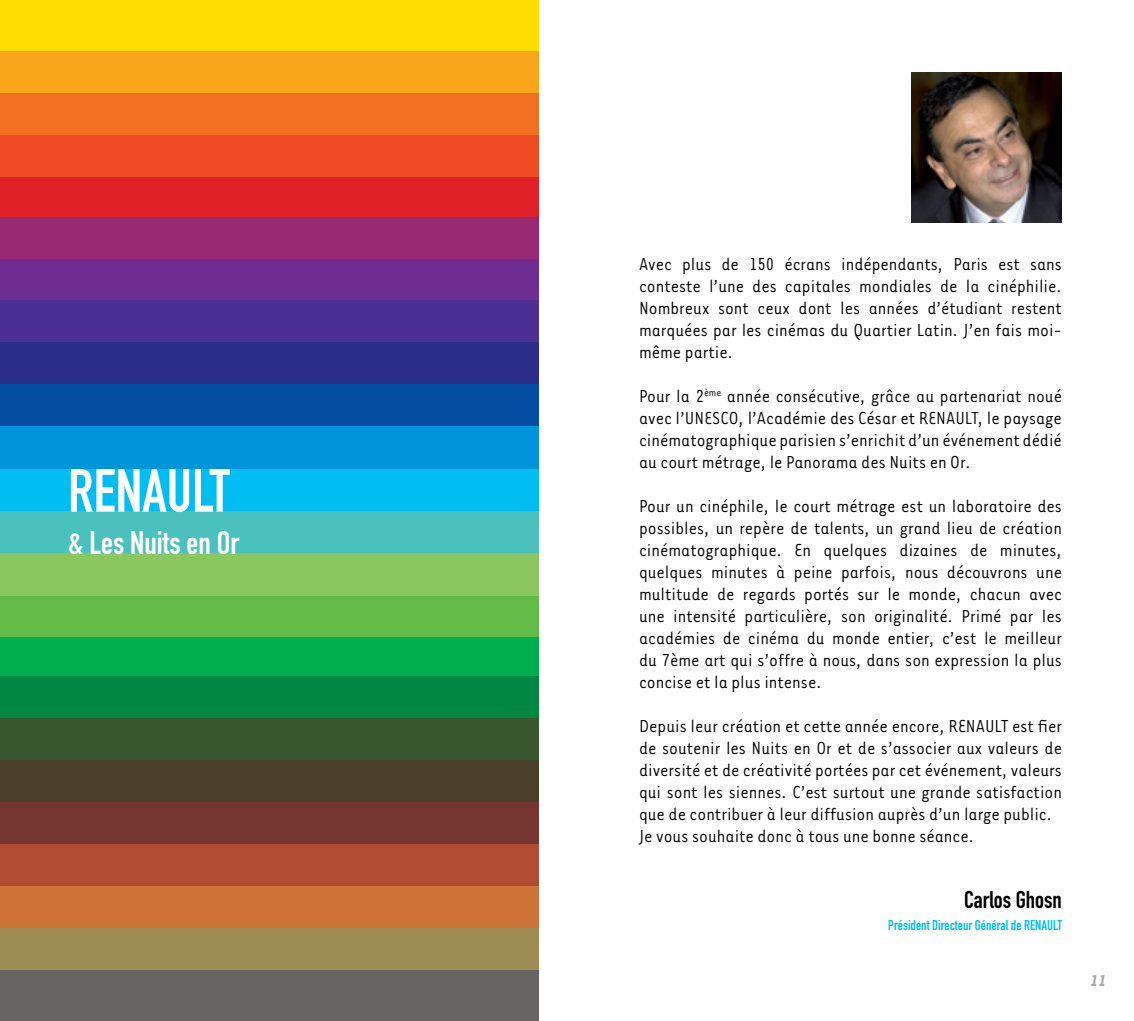
<style>
.page{position:relative;width:1134px;height:1021px;background:#fff}
.page>*{position:absolute;margin:0;border:0;box-sizing:border-box;transform-origin:0 0}
.t1{font:59.8px "DIN Engschrift Std";color:#fff}
.t2{font:32px "DIN Engschrift Std";color:#fff}
.t3{font:24px "DIN Engschrift Std";color:#000}
.t4{font:20px/22px "Tarzana Narrow";color:#000;text-align:justify}
.t5{font:italic 700 18px "Tarzana Narrow";color:#a7a9ac}
.t6{font:14px "DIN Engschrift Std";color:#00bdf2}
</style>
<div class="page">
<div style="left:0;top:0;width:539px;height:58px;background:#fd0"></div>
<div style="left:0;top:50px;width:539px;height:55px;background:#faa61a"></div>
<div style="left:0;top:93px;width:539px;height:56px;background:#f36f21"></div>
<div style="left:0;top:135px;width:539px;height:53px;background:#f04c23"></div>
<div style="left:0;top:178px;width:539px;height:57px;background:#df2027"></div>
<div style="left:0;top:217px;width:539px;height:59px;background:#962972"></div>
<div style="left:0;top:259px;width:539px;height:60px;background:#6f2c91"></div>
<div style="left:0;top:300px;width:539px;height:58px;background:#4c2f92"></div>
<div style="left:0;top:342px;width:539px;height:60px;background:#2c2d8b"></div>
<div style="left:0;top:384px;width:539px;height:57px;background:#034ea2"></div>
<div style="left:0;top:426px;width:539px;height:57px;background:#0095da"></div>
<div style="left:0;top:469px;width:539px;height:57px;background:#00bdf2"></div>
<div style="left:0;top:511px;width:539px;height:59px;background:#4bc1bd"></div>
<div style="left:0;top:553px;width:539px;height:55px;background:#8ac75f"></div>
<div style="left:0;top:596px;width:539px;height:57px;background:#62bb46"></div>
<div style="left:0;top:636px;width:539px;height:52px;background:#00ae4d"></div>
<div style="left:0;top:676px;width:539px;height:56px;background:#008742"></div>
<div style="left:0;top:717px;width:539px;height:59px;background:#39572e"></div>
<div style="left:0;top:760px;width:539px;height:60px;background:#4a4029"></div>
<div style="left:0;top:802px;width:539px;height:52px;background:#753630"></div>
<div style="left:0;top:844px;width:539px;height:60px;background:#b04c31"></div>
<div style="left:0;top:886px;width:539px;height:56px;background:#cd7337"></div>
<div style="left:0;top:928px;width:539px;height:55px;background:#9e8e53"></div>
<div style="left:0;top:970px;width:539px;height:50px;background:#676463"></div>
<img style="left:911px;top:72px;width:151px;height:151px">
<h1 class="t1" style="left:68px;top:455px;width:163px">renault</h1>
<h2 class="t2" style="left:68px;top:523px;width:173px">&amp; Les Nuits en Or</h2>
<p class="t4" style="left:639px;top:252px;width:424px">Avec plus de 150 écrans indépendants, Paris est sans conteste l’une des capitales mondiales de la cinéphilie.<br>Nombreux sont ceux dont les années d’étudiant restent marquées par les cinémas du Quartier Latin. J’en fais moi&shy;même partie.</p>
<p class="t4" style="left:639px;top:384px;width:424px">Pour la 2<sup>ème</sup> année consécutive, grâce au partenariat noué avec l’UNESCO, l’Académie des César et RENAULT, le paysage cinématographique parisien s’enrichit d’un événement dédié au court métrage, le Panorama des Nuits en Or.</p>
<p class="t4" style="left:639px;top:494px;width:424px">Pour un cinéphile, le court métrage est un laboratoire des possibles, un repère de talents, un grand lieu de création cinématographique. En quelques dizaines de minutes, quelques minutes à peine parfois, nous découvrons une multitude de regards portés sur le monde, chacun avec une intensité particulière, son originalité. Primé par les académies de cinéma du monde entier, c’est le meilleur du 7ème art qui s’offre à nous, dans son expression la plus concise et la plus intense.</p>
<p class="t4" style="left:639px;top:714px;width:424px;text-align:left">Depuis leur création et cette année encore, RENAULT est fier de soutenir les Nuits en Or et de s’associer aux valeurs de diversité et de créativité portées par cet événement, valeurs qui sont les siennes. C’est surtout une grande satisfaction que de contribuer à leur diffusion auprès d’un large public.<br>Je vous souhaite donc à tous une bonne séance.</p>
<p class="t3" style="left:964px;top:886px;width:99px">Carlos Ghosn</p>
<p class="t6" style="left:888px;top:917px;width:143px">Président Directeur Général de RENAULT</p>
<p class="t5" style="left:1091px;top:969px;width:17px">11</p>
</div>
